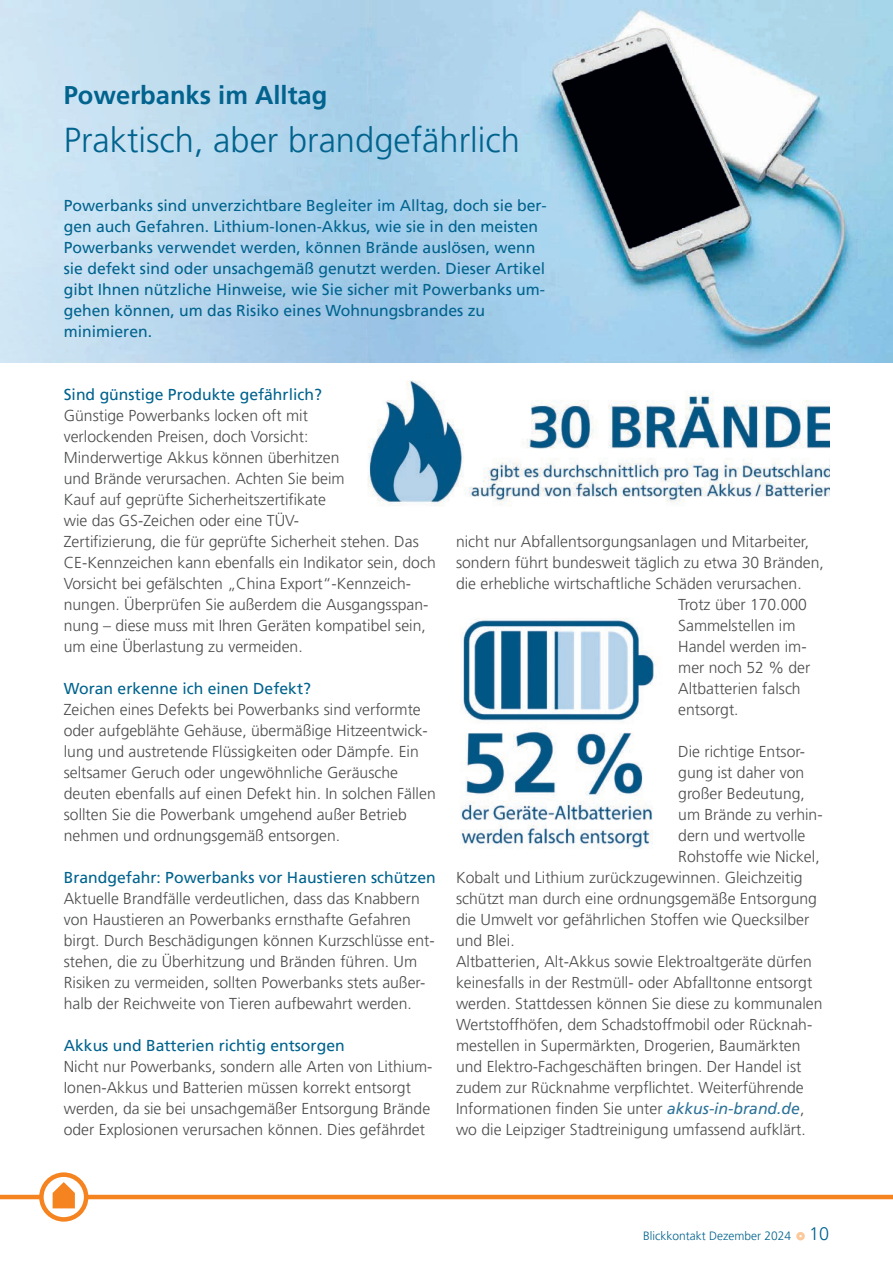
<style>
.page{position:relative;width:893px;height:1263px;background:#fff}
.page>*{position:absolute;margin:0;border:0;box-sizing:border-box;transform-origin:0 0}
.t1{font:300 34.5px "Frutiger LT Pro";color:#01638e}
.t2{font:700 25.5px "Frutiger LT Pro";color:#01638e}
.t3{font:300 15.75px/21px "Frutiger LT Pro";color:#4b4c4d}
.t4{font:15.75px/21px "Frutiger LT Pro";color:#01638e}
.t5{font:300 12px "Frutiger LT Pro";color:#01638e}
.s1{font-weight:400;font-style:italic;color:#2d7299}
.s2{font-size:18px}
</style>
<div class="page">
<img style="left:0;top:0;width:893px;height:363px">
<img style="left:368px;top:380px;width:462px;height:126px">
<img style="left:460px;top:619px;width:195px;height:230px">
<hr style="left:0;top:1195px;width:893px;height:4px;background:#f58420">
<svg style="left:37px;top:1172px;width:54px;height:50px"></svg>
<div style="left:796px;top:1232px;width:9px;height:8px;border:3px solid #fcc99b;border-radius:50%"></div>
<h2 class="t2" style="left:64px;top:80px;width:265px">Powerbanks im Alltag</h2>
<h1 class="t1" style="left:64px;top:120px;width:458px">Praktisch, aber brandgefährlich</h1>
<p class="t4" style="left:64px;top:195px;width:484px">Powerbanks sind unverzichtbare Begleiter im Alltag, doch sie ber&shy;gen auch Gefahren. Lithium-Ionen-Akkus, wie sie in den meisten Powerbanks verwendet werden, können Brände auslösen, wenn sie defekt sind oder unsachgemäß genutzt werden. Dieser Artikel gibt Ihnen nützliche Hinweise, wie Sie sicher mit Powerbanks um&shy;gehen können, um das Risiko eines Wohnungsbrandes zu minimieren.</p>
<p class="t4" style="left:64px;top:384px;width:260px">Sind günstige Produkte gefährlich?</p>
<p class="t3" style="left:64px;top:405px;width:373px">Günstige Powerbanks locken oft mit<br>verlockenden Preisen, doch Vorsicht:<br>Minderwertige Akkus können überhitzen<br>und Brände verursachen. Achten Sie beim<br>Kauf auf geprüfte Sicherheitszertifikate<br>wie das GS-Zeichen oder eine TÜV-<br>Zertifizierung, die für geprüfte Sicherheit stehen. Das CE-Kennzeichen kann ebenfalls ein Indikator sein, doch Vorsicht bei gefälschten „China Export“-Kennzeich&shy;nungen. Überprüfen Sie außerdem die Ausgangsspan&shy;nung – diese muss mit Ihren Geräten kompatibel sein, um eine Überlastung zu vermeiden.</p>
<p class="t4" style="left:64px;top:678px;width:249px">Woran erkenne ich einen Defekt?</p>
<p class="t3" style="left:64px;top:699px;width:373px">Zeichen eines Defekts bei Powerbanks sind verformte oder aufgeblähte Gehäuse, übermäßige Hitzeentwick&shy;lung und austretende Flüssigkeiten oder Dämpfe. Ein seltsamer Geruch oder ungewöhnliche Geräusche deuten ebenfalls auf einen Defekt hin. In solchen Fällen sollten Sie die Powerbank umgehend außer Betrieb nehmen und ordnungsgemäß entsorgen.</p>
<p class="t4" style="left:64px;top:867px;width:373px">Brandgefahr: Powerbanks vor Haustieren schützen</p>
<p class="t3" style="left:64px;top:888px;width:372px">Aktuelle Brandfälle verdeutlichen, dass das Knabbern von Haustieren an Powerbanks ernsthafte Gefahren birgt. Durch Beschädigungen können Kurzschlüsse ent&shy;stehen, die zu Überhitzung und Bränden führen. Um Risiken zu vermeiden, sollten Powerbanks stets außer&shy;halb der Reichweite von Tieren aufbewahrt werden.</p>
<p class="t4" style="left:64px;top:1035px;width:282px">Akkus und Batterien richtig entsorgen</p>
<p class="t3" style="left:64px;top:1056px;width:370px">Nicht nur Powerbanks, sondern alle Arten von Lithium-Ionen-Akkus und Batterien müssen korrekt entsorgt werden, da sie bei unsachgemäßer Entsorgung Brände oder Explosionen verursachen können. Dies gefährdet</p>
<p class="t3" style="left:456px;top:531px;width:355px">nicht nur Abfallentsorgungsanlagen und Mitarbeiter,</p>
<p class="t3" style="left:456px;top:552px;width:369px">sondern führt bundesweit täglich zu etwa 30 Bränden,</p>
<p class="t3" style="left:456px;top:573px;width:347px">die erhebliche wirtschaftliche Schäden verursachen.</p>
<p class="t3" style="left:678px;top:594px;width:130px">Trotz über 170.000</p>
<p class="t3" style="left:678px;top:615px;width:119px">Sammelstellen im</p>
<p class="t3" style="left:678px;top:636px;width:130px">Handel werden im-</p>
<p class="t3" style="left:678px;top:657px;width:134px">mer noch 52 % der</p>
<p class="t3" style="left:678px;top:678px;width:124px">Altbatterien falsch</p>
<p class="t3" style="left:678px;top:699px;width:62px">entsorgt.</p>
<p class="t3" style="left:678px;top:741px;width:128px">Die richtige Entsor-</p>
<p class="t3" style="left:678px;top:762px;width:128px">gung ist daher von</p>
<p class="t3" style="left:678px;top:783px;width:128px">großer Bedeutung,</p>
<p class="t3" style="left:678px;top:804px;width:146px">um Brände zu verhin-</p>
<p class="t3" style="left:678px;top:825px;width:129px">dern und wertvolle</p>
<p class="t3" style="left:678px;top:846px;width:143px">Rohstoffe wie Nickel,</p>
<p class="t3" style="left:456px;top:867px;width:348px">Kobalt und Lithium zurückzugewinnen. Gleichzeitig</p>
<p class="t3" style="left:456px;top:888px;width:362px">schützt man durch eine ordnungsgemäße Entsorgung</p>
<p class="t3" style="left:456px;top:909px;width:355px">die Umwelt vor gefährlichen Stoffen wie Quecksilber</p>
<p class="t3" style="left:456px;top:930px;width:60px">und Blei.</p>
<p class="t3" style="left:456px;top:951px;width:357px">Altbatterien, Alt-Akkus sowie Elektroaltgeräte dürfen</p>
<p class="t3" style="left:456px;top:972px;width:358px">keinesfalls in der Restmüll- oder Abfalltonne entsorgt</p>
<p class="t3" style="left:456px;top:993px;width:368px">werden. Stattdessen können Sie diese zu kommunalen</p>
<p class="t3" style="left:456px;top:1014px;width:358px">Wertstoffhöfen, dem Schadstoffmobil oder Rücknah-</p>
<p class="t3" style="left:456px;top:1035px;width:346px">mestellen in Supermärkten, Drogerien, Baumärkten</p>
<p class="t3" style="left:456px;top:1056px;width:347px">und Elektro-Fachgeschäften bringen. Der Handel ist</p>
<p class="t3" style="left:456px;top:1077px;width:349px">zudem zur Rücknahme verpflichtet. Weiterführende</p>
<p class="t3" style="left:456px;top:1098px;width:350px">Informationen finden Sie unter <span class="s1">akkus-in-brand.de</span>,</p>
<p class="t3" style="left:456px;top:1119px;width:351px">wo die Leipziger Stadtreinigung umfassend aufklärt.</p>
<p class="t5" style="left:643px;top:1229px;width:187px">Blickkontakt Dezember 2024 <span class="s2">10</span></p>
</div>
